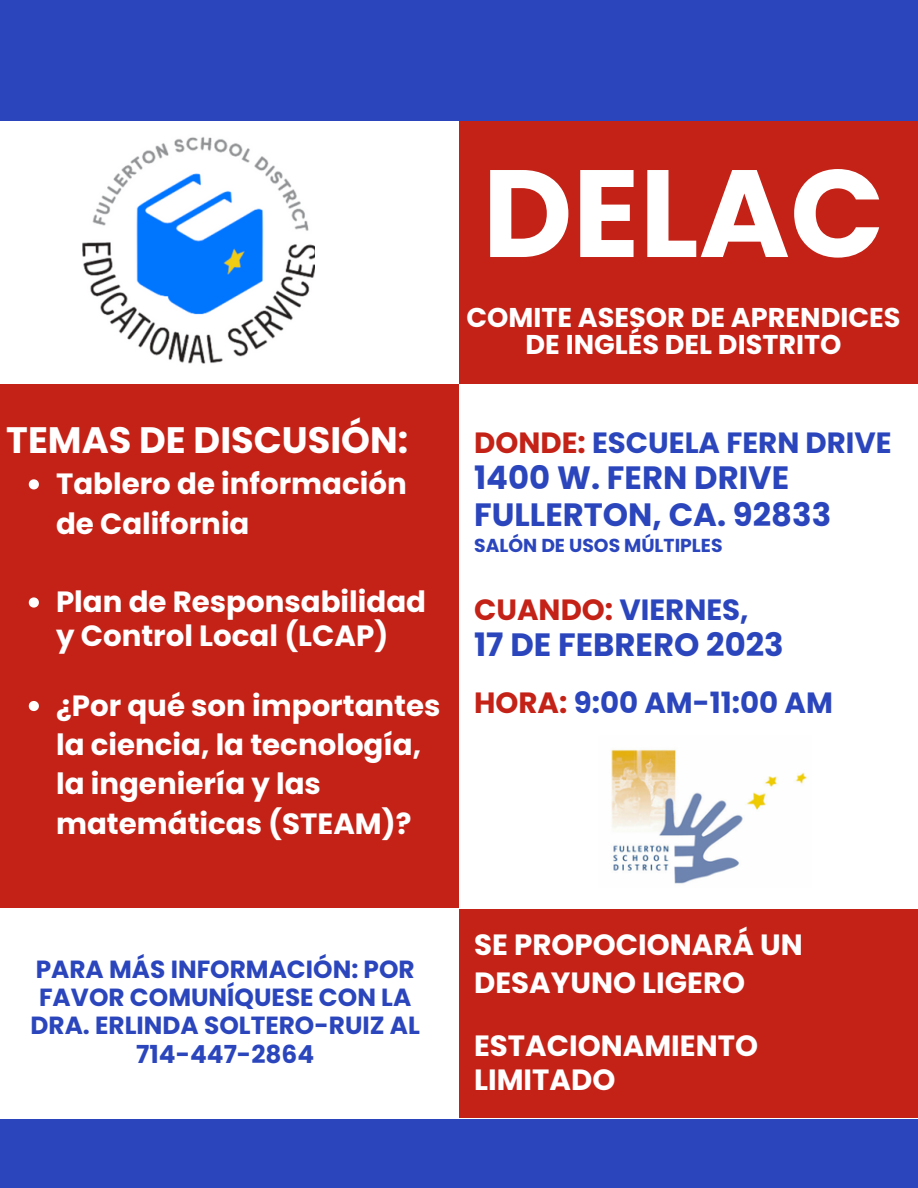
<style>
.page{position:relative;width:918px;height:1188px;background:#fff}
.page>*{position:absolute;margin:0;border:0;box-sizing:border-box;transform-origin:0 0}
.t1{font:700 123.9px "Poppins";color:#fff}
.t2{font:700 36.75px "Poppins";color:#fff}
.t3{font:700 32.25px/37.2px "Poppins";color:#2b46bd}
.t4{font:700 29.25px/39.3px "Poppins";color:#fff}
.t5{font:700 29.25px "Poppins";color:#2b46bd}
.t6{font:700 27.15px/27px "Poppins";color:#fff;text-align:center}
.t7{font:700 24.75px/28.2px "Poppins";color:#2b46bd;text-align:center}
.t8{font:700 18.75px "Poppins";color:#2b46bd}
.s1{color:#c42217}
</style>
<div class="page">
<div style="left:0;top:384px;width:458px;height:524px;background:#c42217"></div>
<div style="left:459px;top:84px;width:459px;height:299px;background:#c42217"></div>
<img style="left:82px;top:137px;width:233px;height:227px">
<div style="left:0;top:1119px;width:918px;height:69px;background:#2b46bd"></div>
<div style="left:459px;top:909px;width:459px;height:209px;background:#c42217"></div>
<div style="left:0;top:0;width:918px;height:121px;background:#2b46bd"></div>
<img style="left:611px;top:749px;width:196px;height:135px">
<svg style="left:29px;top:479px;width:10px;height:10px"></svg>
<svg style="left:29px;top:597px;width:10px;height:11px"></svg>
<svg style="left:29px;top:701px;width:10px;height:10px"></svg>
<p class="t2" style="left:6px;top:415px;width:403px">TEMAS DE DISCUSIÓN:</p>
<p class="t4" style="left:56px;top:463px;width:352px;line-height:40.5px">Tablero de información de California</p>
<p class="t4" style="left:56px;top:585px;width:372px;line-height:33.8px">Plan de Responsabilidad y Control Local (LCAP)</p>
<p class="t4" style="left:56px;top:686px;width:386px">¿Por qué son importantes la ciencia, la tecnología, la ingeniería y las matemáticas (STEAM)?</p>
<h1 class="t1" style="left:482px;top:127px;width:404px">DELAC</h1>
<p class="t6" style="left:467px;top:304px;width:435px">COMITE ASESOR DE APRENDICES<br>DE INGLÉS DEL DISTRITO</p>
<p class="t5" style="left:474px;top:423px;width:419px"><span class="s1">DONDE:</span> ESCUELA FERN DRIVE</p>
<p class="t3" style="left:474px;top:459px;width:359px">1400 W. FERN DRIVE<br>FULLERTON, CA. 92833</p>
<p class="t8" style="left:474px;top:533px;width:250px">SALÓN DE USOS MÚLTIPLES</p>
<p class="t5" style="left:474px;top:589px;width:276px"><span class="s1">CUANDO:</span> VIERNES,</p>
<p class="t3" style="left:474px;top:626px;width:311px">17 DE FEBRERO 2023</p>
<p class="t5" style="left:474px;top:682px;width:360px"><span class="s1">HORA:</span> 9:00 AM-11:00 AM</p>
<p class="t7" style="left:30px;top:955px;width:391px">PARA MÁS INFORMACIÓN: POR<br>FAVOR COMUNÍQUESE CON LA<br>DRA. ERLINDA SOLTERO-RUIZ AL<br>714-447-2864</p>
<p class="t4" style="left:474px;top:925px;width:330px;line-height:38.2px">SE PROPOCIONARÁ UN<br>DESAYUNO LIGERO</p>
<p class="t4" style="left:474px;top:1029px;width:285px;line-height:33.8px">ESTACIONAMIENTO<br>LIMITADO</p>
</div>
